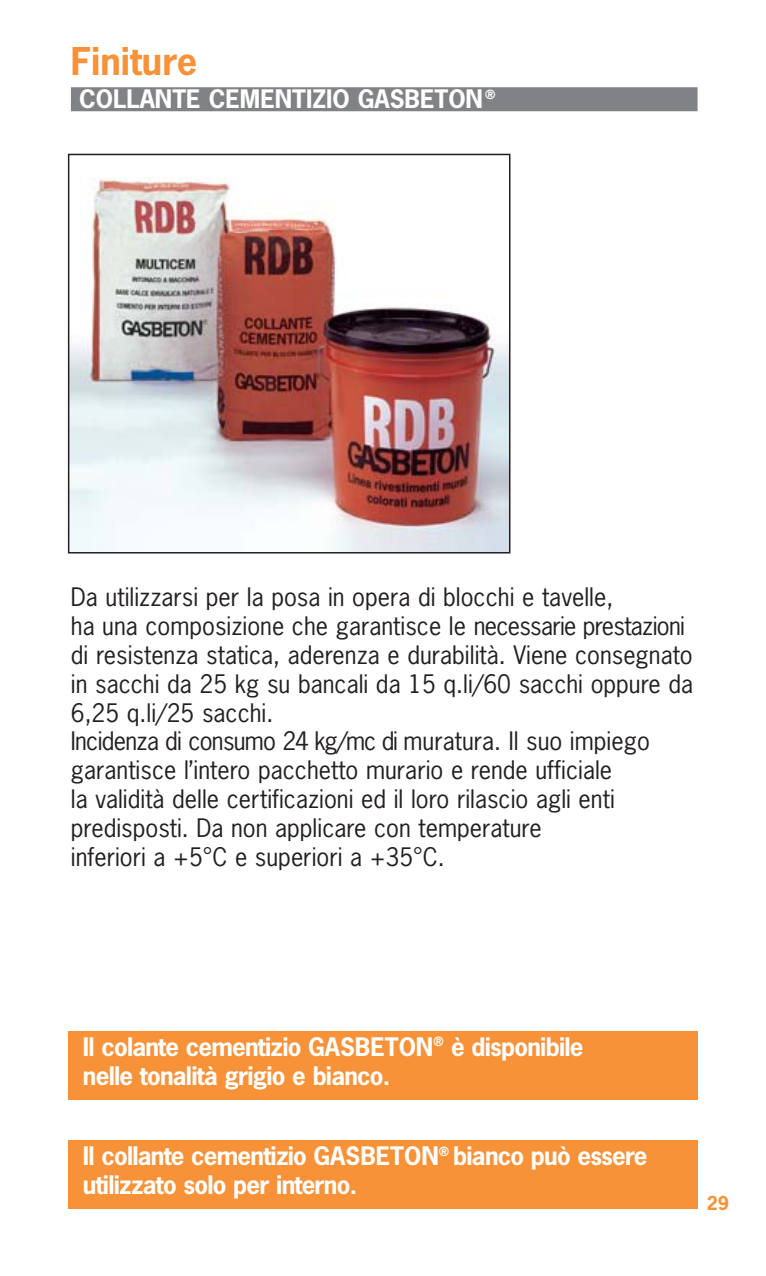
<style>
.page{position:relative;width:766px;height:1276px;background:#fff}
.page>*{position:absolute;margin:0;border:0;box-sizing:border-box;transform-origin:0 0}
.t1{font:700 36px "News Gothic";color:#f79239}
.t2{font:24px/28.8px "News Gothic";color:#231f20}
.t3{font:700 24px/28.8px "News Gothic";letter-spacing:-.03em;color:#fff}
.t4{font:700 24px "News Gothic";color:#fff}
.t5{font:700 18px "News Gothic";color:#f79239}
</style>
<div class="page">
<div style="left:71px;top:87px;width:626px;height:24px;background:#808285"></div>
<div style="left:68px;top:1031px;width:629px;height:68px;background:#f79239"></div>
<img style="left:71px;top:177px;width:436px;height:373px">
<div style="left:68px;top:154px;width:442px;height:399px;border:2px solid #231f20"></div>
<div style="left:68px;top:1140px;width:629px;height:68px;background:#f79239"></div>
<h1 class="t1" style="left:71px;top:45px;width:128px">Finiture</h1>
<p class="t4" style="left:79px;top:88px;width:418px">COLLANTE CEMENTIZIO GASBETON <sup>®</sup></p>
<p class="t2" style="left:71px;top:584px;width:623px">Da utilizzarsi per la posa in opera di blocchi e tavelle,<br>ha una composizione che garantisce le necessarie prestazioni di resistenza statica, aderenza e durabilità. Viene consegnato in sacchi da 25 kg su bancali da 15 q.li/60 sacchi oppure da 6,25 q.li/25 sacchi.<br>Incidenza di consumo 24 kg/mc di muratura. Il suo impiego garantisce l’intero pacchetto murario e rende ufficiale<br>la validità delle certificazioni ed il loro rilascio agli enti predisposti. Da non applicare con temperature<br>inferiori a +5°C e superiori a +35°C.</p>
<p class="t3" style="left:83px;top:1034px;width:502px">Il colante cementizio GASBETON<sup>®</sup> è disponibile nelle tonalità grigio e bianco.</p>
<p class="t3" style="left:83px;top:1143px;width:566px">Il collante cementizio GASBETON<sup>®</sup> bianco può essere utilizzato solo per interno.</p>
<p class="t5" style="left:706px;top:1195px;width:24px">29</p>
</div>
